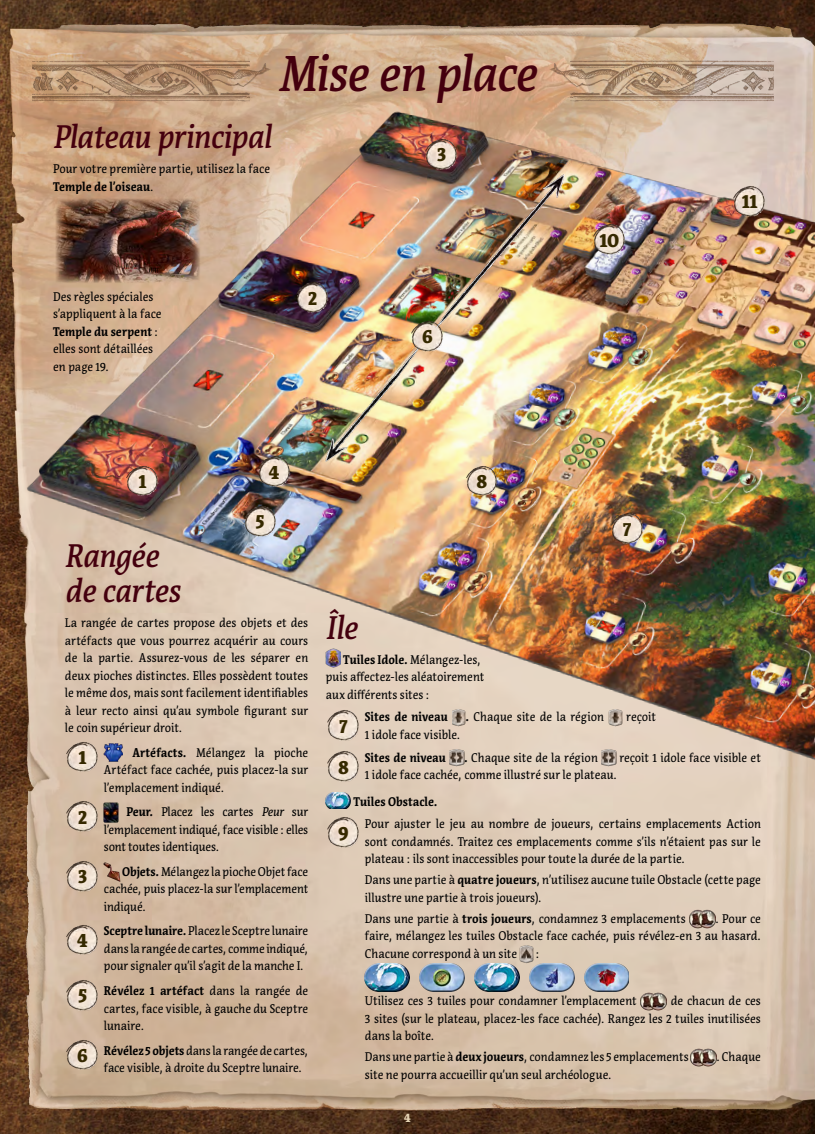
<style>
.page{position:relative;width:815px;height:1134px;background:#fff}
.page>*{position:absolute;margin:0;border:0;box-sizing:border-box;transform-origin:0 0}
.t1{font:italic 500 50px "Acuta";letter-spacing:-.02em;color:#44000e;scale:.9 1}
.t2{font:italic 500 32.5px/35px "Acuta";letter-spacing:-.02em;color:#44000e;scale:.9 1}
.t3{font:900 20px "Acuta";color:#352900;scale:.9 1}
.t4{font:12.5px/17.5px "Acuta";letter-spacing:-.005em;color:#000;text-align:justify;scale:.9 1}
.t5{font:700 12.5px "Acuta";letter-spacing:-.005em;color:#000;scale:.9 1}
.t6{font:900 12.5px "Acuta";color:#e7d5b5;scale:.9 1}
.s1{font-weight:700}
.s2{font-style:italic}
.s3{font-weight:900;font-size:20px;color:#352900}
</style>
<div class="page">
<img style="left:0;top:0;width:814px;height:1134px">
<img style="left:814px;top:0;width:1px;height:1134px">
<img style="left:550px;top:60px;width:224px;height:42px">
<img style="left:33px;top:60px;width:238px;height:42px">
<img style="left:53px;top:196px;width:150px;height:90px">
<img style="left:67px;top:741px;width:32px;height:31px">
<img style="left:104px;top:743px;width:19px;height:19px">
<img style="left:67px;top:801px;width:32px;height:30px">
<img style="left:104px;top:802px;width:14px;height:20px">
<img style="left:67px;top:860px;width:32px;height:31px">
<img style="left:104px;top:862px;width:16px;height:20px">
<img style="left:67px;top:924px;width:32px;height:31px">
<img style="left:67px;top:979px;width:32px;height:31px">
<img style="left:67px;top:1039px;width:32px;height:31px">
<img style="left:326px;top:648px;width:15px;height:20px">
<img style="left:328px;top:710px;width:32px;height:31px">
<img style="left:452px;top:707px;width:14px;height:20px">
<img style="left:608px;top:707px;width:14px;height:20px">
<img style="left:328px;top:751px;width:32px;height:31px">
<img style="left:449px;top:748px;width:15px;height:20px">
<img style="left:601px;top:748px;width:15px;height:20px">
<div style="left:326px;top:792px;width:25px;height:13px;background:#fff;opacity:.75"></div>
<div style="left:326px;top:795px;width:25px;height:15px;background:#000;opacity:.75"></div>
<img style="left:328px;top:817px;width:32px;height:31px">
<img style="left:689px;top:909px;width:27px;height:20px">
<img style="left:520px;top:944px;width:13px;height:20px">
<div style="left:365px;top:962px;width:44px;height:22px;background:#fff;opacity:.75"></div>
<div style="left:365px;top:967px;width:45px;height:25px;background:#000;opacity:.75"></div>
<div style="left:419px;top:962px;width:45px;height:22px;background:#fff;opacity:.75"></div>
<div style="left:420px;top:967px;width:44px;height:25px;background:#000;opacity:.75"></div>
<div style="left:474px;top:962px;width:45px;height:22px;background:#fff;opacity:.75"></div>
<div style="left:475px;top:967px;width:44px;height:25px;background:#000;opacity:.75"></div>
<div style="left:529px;top:962px;width:45px;height:22px;background:#fff;opacity:.75"></div>
<div style="left:530px;top:967px;width:44px;height:25px;background:#000;opacity:.75"></div>
<div style="left:584px;top:962px;width:45px;height:22px;background:#fff;opacity:.75"></div>
<div style="left:585px;top:967px;width:44px;height:25px;background:#000;opacity:.75"></div>
<img style="left:641px;top:991px;width:26px;height:20px">
<img style="left:690px;top:1047px;width:27px;height:20px">
<img style="left:127px;top:465px;width:32px;height:31px">
<img style="left:426px;top:138px;width:32px;height:31px">
<img style="left:297px;top:282px;width:29px;height:31px">
<img style="left:258px;top:456px;width:32px;height:31px">
<img style="left:244px;top:505px;width:32px;height:31px">
<img style="left:594px;top:224px;width:31px;height:31px">
<img style="left:734px;top:185px;width:32px;height:31px">
<img style="left:466px;top:465px;width:32px;height:31px">
<img style="left:611px;top:513px;width:32px;height:31px">
<img style="left:326px;top:174px;width:239px;height:288px">
<img style="left:412px;top:320px;width:32px;height:31px">
<h1 class="t1" style="left:278px;top:43px;width:289px">Mise en place</h1>
<h2 class="t2" style="left:53px;top:120px;width:244px">Plateau principal</h2>
<p class="t4" style="left:53px;top:160px;width:243px">Pour votre première partie, utilisez la face<br><span class="s1">Temple de l’oiseau</span>.</p>
<p class="t4" style="left:53px;top:288px;width:122px;text-align:left">Des règles spéciales s’appliquent à la face<br><span class="s1">Temple du serpent</span> : elles sont détaillées en page 19.</p>
<h3 class="t3" style="left:139px;top:469px;width:11px">1</h3>
<h3 class="t3" style="left:308px;top:285px;width:12px">2</h3>
<h3 class="t3" style="left:269px;top:459px;width:13px">4</h3>
<h3 class="t3" style="left:255px;top:509px;width:12px">5</h3>
<h3 class="t3" style="left:437px;top:142px;width:12px">3</h3>
<h3 class="t3" style="left:422px;top:324px;width:14px">6</h3>
<h3 class="t3" style="left:476px;top:469px;width:14px">8</h3>
<h3 class="t3" style="left:600px;top:227px;width:23px">10</h3>
<h3 class="t3" style="left:623px;top:516px;width:11px">7</h3>
<h3 class="t3" style="left:742px;top:189px;width:19px">11</h3>
<h2 class="t2" style="left:65px;top:539px;width:130px">Rangée de cartes</h2>
<p class="t4" style="left:65px;top:614px;width:272px">La rangée de cartes propose des objets et des artéfacts que vous pourrez acquérir au cours de la partie. Assurez-vous de les séparer en deux pioches distinctes. Elles possèdent toutes le même dos, mais sont facilement identifiables à leur recto ainsi qu’au symbole figurant sur le coin supérieur droit.</p>
<h3 class="t3" style="left:79px;top:744px;width:11px">1</h3>
<p class="t4" style="left:104px;top:743px;width:229px;text-indent:28px"><span class="s1">Artéfacts.</span> Mélangez la pioche Artéfact face cachée, puis placez-la sur l’emplacement indiqué.</p>
<h3 class="t3" style="left:78px;top:804px;width:12px">2</h3>
<p class="t4" style="left:104px;top:803px;width:229px;text-indent:23px"><span class="s1">Peur.</span> Placez les cartes <span class="s2">Peur</span> sur l’emplacement indiqué, face visible : elles sont toutes identiques.</p>
<h3 class="t3" style="left:78px;top:864px;width:12px">3</h3>
<p class="t4" style="left:104px;top:863px;width:229px;text-indent:18px"><span class="s1">Objets.</span> Mélangez la pioche Objet face cachée, puis placez-la sur l’emplacement indiqué.</p>
<h3 class="t3" style="left:77px;top:927px;width:13px">4</h3>
<p class="t4" style="left:104px;top:922px;width:229px"><span class="s1">Sceptre lunaire.</span> Placez le Sceptre lunaire dans la rangée de cartes, comme indiqué, pour signaler qu’il s’agit de la manche I.</p>
<p class="t4" style="left:104px;top:982px;width:229px;text-indent:-26px"><span class="s3">5</span> <span class="s1">Révélez 1 artéfact</span> dans la rangée de cartes, face visible, à gauche du Sceptre lunaire.</p>
<p class="t4" style="left:104px;top:1041px;width:229px;text-indent:-27px"><span class="s3">6</span> <span class="s1">Révélez 5 objets</span> dans la rangée de cartes, face visible, à droite du Sceptre lunaire.</p>
<h2 class="t2" style="left:326px;top:610px;width:37px">Île</h2>
<p class="t4" style="left:326px;top:650px;width:178px;text-align:left;text-indent:17px"><span class="s1">Tuiles Idole.</span> Mélangez-les, puis affectez-les aléatoirement aux différents sites :</p>
<h3 class="t3" style="left:339px;top:713px;width:11px">7</h3>
<p class="t5" style="left:365px;top:709px;width:94px">Sites de niveau</p>
<p class="t4" style="left:466px;top:708px;width:155px"><span class="s1">.</span> Chaque site de la région</p>
<p class="t4" style="left:626px;top:708px;width:34px">reçoit</p>
<p class="t4" style="left:365px;top:726px;width:108px">1 idole face visible.</p>
<p class="t5" style="left:365px;top:750px;width:92px">Sites de niveau</p>
<p class="t4" style="left:464px;top:749px;width:150px"><span class="s1">.</span> Chaque site de la région</p>
<p class="t4" style="left:619px;top:749px;width:159px">reçoit 1 idole face visible et</p>
<p class="t4" style="left:365px;top:766px;width:282px">1 idole face cachée, comme illustré sur le plateau.</p>
<p class="t5" style="left:353px;top:793px;width:95px">Tuiles Obstacle.</p>
<h3 class="t3" style="left:338px;top:754px;width:14px">8</h3>
<h3 class="t3" style="left:338px;top:820px;width:13px">9</h3>
<p class="t4" style="left:365px;top:815px;width:442px">Pour ajuster le jeu au nombre de joueurs, certains emplacements Action sont condamnés. Traitez ces emplacements comme s’ils n’étaient pas sur le plateau : ils sont inaccessibles pour toute la durée de la partie.</p>
<p class="t4" style="left:365px;top:871px;width:442px">Dans une partie à <span class="s1">quatre joueurs</span>, n’utilisez aucune tuile Obstacle (cette page illustre une partie à trois joueurs).</p>
<p class="t4" style="left:365px;top:910px;width:358px">Dans une partie à <span class="s1">trois joueurs</span>, condamnez 3 emplacements</p>
<p class="t4" style="left:365px;top:910px;width:442px;text-indent:351px">. Pour ce faire, mélangez les tuiles Obstacle face cachée, puis révélez-en 3 au hasard.<br>Chacune correspond à un site</p>
<p class="t4" style="left:536px;top:945px;width:5px">:</p>
<p class="t4" style="left:365px;top:992px;width:303px">Utilisez ces 3 tuiles pour condamner l’emplacement</p>
<p class="t4" style="left:365px;top:992px;width:442px;text-indent:306px">de chacun de ces 3 sites (sur le plateau, placez-les face cachée). Rangez les 2 tuiles inutilisées dans la boîte.</p>
<p class="t4" style="left:365px;top:1048px;width:361px">Dans une partie à <span class="s1">deux joueurs</span>, condamnez les 5 emplacements</p>
<p class="t4" style="left:717px;top:1048px;width:51px">. Chaque</p>
<p class="t4" style="left:365px;top:1066px;width:276px">site ne pourra accueillir qu’un seul archéologue.</p>
<p class="t6" style="left:404px;top:1110px;width:9px">4</p>
</div>
